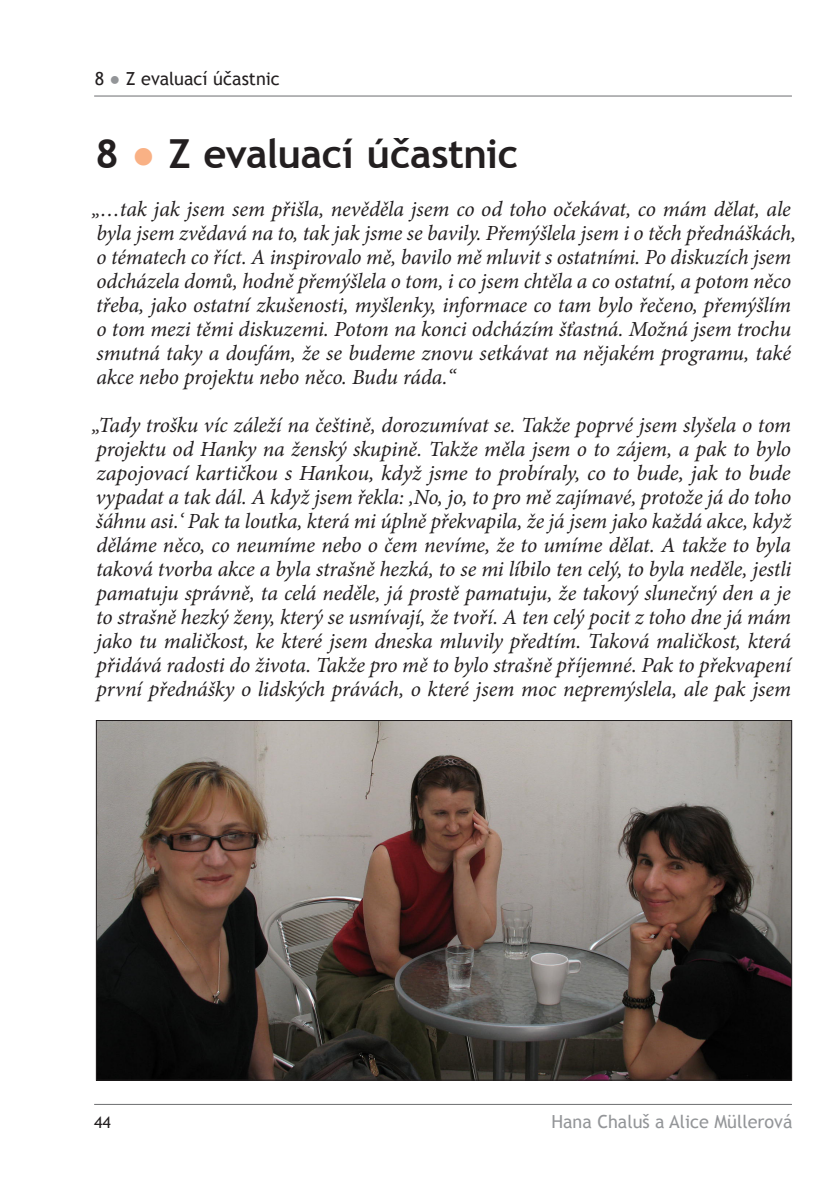
<style>
.page{position:relative;width:840px;height:1191px;background:#fff}
.page>*{position:absolute;margin:0;border:0;box-sizing:border-box;transform-origin:0 0}
.Nadpis_kapitoly{font:700 40px "Trebuchet MS";letter-spacing:-.015em;color:#231f20}
.Základní_text_citace{font:italic 21.6px/24px "Minion Pro";letter-spacing:-.005em;color:#231f20}
.t1{font:18px "Trebuchet MS";color:#939598}
.t2{font:18px "Trebuchet MS";color:#231f20}
.t3{font:16px "Trebuchet MS";color:#231f20}
.s1{font-weight:700;color:#939598}
.s2{color:#f9b185}
</style>
<div class="page">
<hr style="left:94px;top:1103px;width:697px;height:1px;background:#6c6d70">
<hr style="left:94px;top:95px;width:697px;height:1px;background:#6c6d70">
<img style="left:98px;top:722px;width:691px;height:356px">
<p class="t2" style="left:95px;top:68px;width:186px">8 <span class="s1">●</span> Z evaluací účastnic</p>
<p class="Nadpis_kapitoly" style="left:95px;top:129px;width:424px">8 <span class="s2">●</span> Z evaluací účastnic</p>
<p class="Základní_text_citace" style="left:92px;top:197px;width:705px">„…tak jak jsem sem přišla, nevěděla jsem co od toho očekávat, co mám dělat, ale byla jsem zvědavá na to, tak jak jsme se bavily. Přemýšlela jsem i o těch přednáškách, o tématech co říct. A inspirovalo mě, bavilo mě mluvit s ostatními. Po diskuzích jsem odcházela domů, hodně přemýšlela o tom, i co jsem chtěla a co ostatní, a potom něco třeba, jako ostatní zkušenosti, myšlenky, informace co tam bylo řečeno, přemýšlím o tom mezi těmi diskuzemi. Potom na konci odcházím šťastná. Možná jsem trochu smutná taky a doufám, že se budeme znovu setkávat na nějakém programu, také akce nebo projektu nebo něco. Budu ráda.“</p>
<p class="Základní_text_citace" style="left:92px;top:413px;width:700px;text-align:justify">„Tady trošku víc záleží na češtině, dorozumívat se. Takže poprvé jsem slyšela o tom projektu od Hanky na ženský skupině. Takže měla jsem o to zájem, a pak to bylo zapojovací kartičkou s Hankou, když jsme to probíraly, co to bude, jak to bude vypadat a tak dál. A když jsem řekla: ,No, jo, to pro mě zajímavé, protože já do toho šáhnu asi.‘ Pak ta loutka, která mi úplně překvapila, že já jsem jako každá akce, když děláme něco, co neumíme nebo o čem nevíme, že to umíme dělat. A takže to byla taková tvorba akce a byla strašně hezká, to se mi líbilo ten celý, to byla neděle, jestli pamatuju správně, ta celá neděle, já prostě pamatuju, že takový slunečný den a je to strašně hezký ženy, který se usmívají, že tvoří. A ten celý pocit z toho dne já mám jako tu maličkost, ke které jsem dneska mluvily předtím. Taková maličkost, která přidává radosti do života. Takže pro mě to bylo strašně příjemné. Pak to překvapení první přednášky o lidských právách, o které jsem moc nepremýslela, ale pak jsem</p>
<p class="t3" style="left:94px;top:1113px;width:18px">44</p>
<p class="t1" style="left:551px;top:1111px;width:242px">Hana Chaluš a Alice Müllerová</p>
</div>
